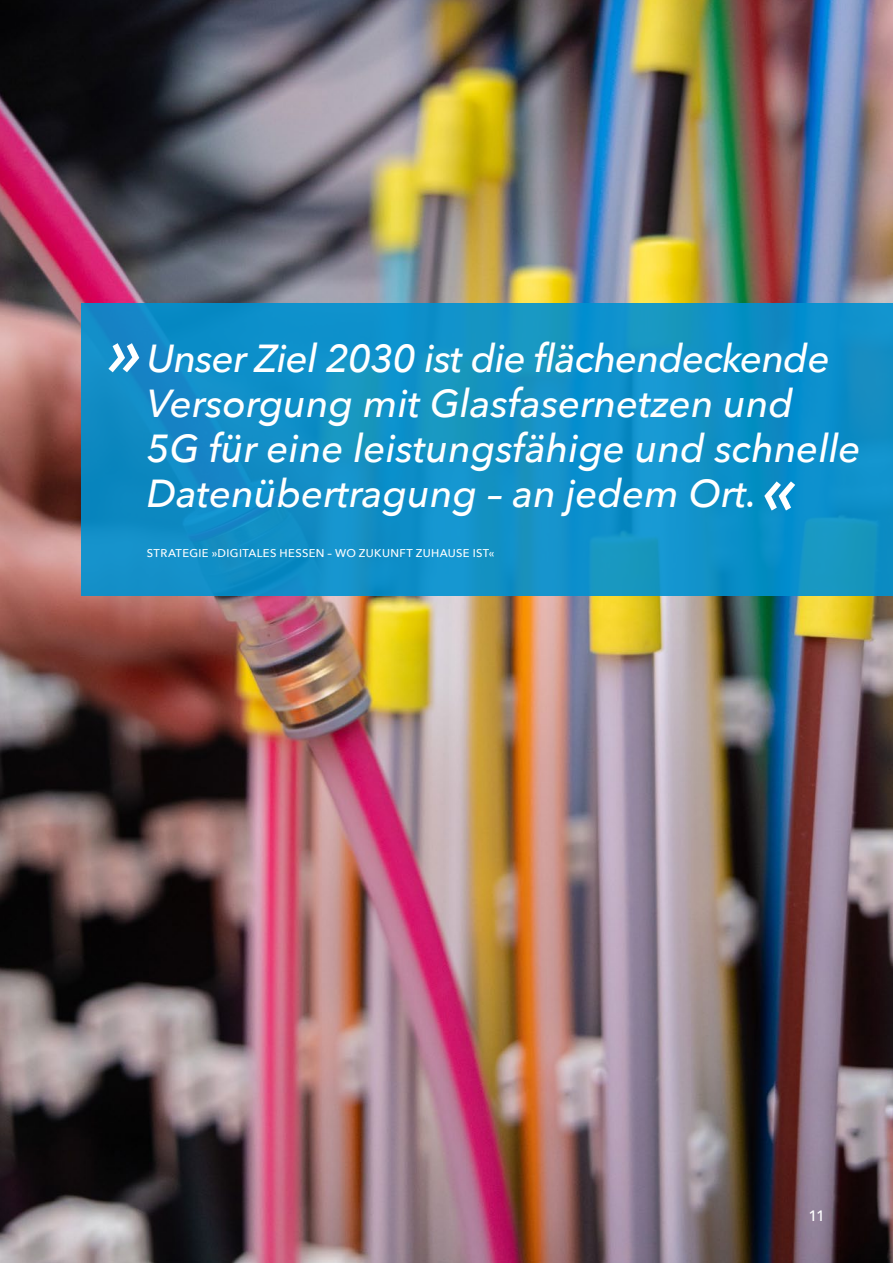
<style>
.page{position:relative;width:893px;height:1263px;background:#fff}
.page>*{position:absolute;margin:0;border:0;box-sizing:border-box;transform-origin:0 0}
.t1{font:italic 500 39px/45px "Avenir Next";color:#fff}
.t2{font:500 15px "Avenir Next";color:#fff}
.t3{font:500 11.25px "Avenir Next";letter-spacing:.035em;color:#fff}
</style>
<div class="page">
<img style="left:0;top:0;width:893px;height:1263px">
<div style="left:81px;top:303px;width:812px;height:293px;background:linear-gradient(to right,#128dc6,#0f93c8)"></div>
<svg style="left:108px;top:343px;width:31px;height:29px"></svg>
<svg style="left:764px;top:481px;width:31px;height:29px"></svg>
<p class="t1" style="left:147px;top:335px;width:716px">Unser Ziel 2030 ist die flächendeckende Versorgung mit Glasfasernetzen und<br>5G für eine leistungsfähige und schnelle Datenübertragung – an jedem Ort.</p>
<p class="t3" style="left:147px;top:543px;width:349px">STRATEGIE »DIGITALES HESSEN – WO ZUKUNFT ZUHAUSE IST«</p>
<h2 class="t2" style="left:808px;top:1203px;width:18px">11</h2>
</div>
